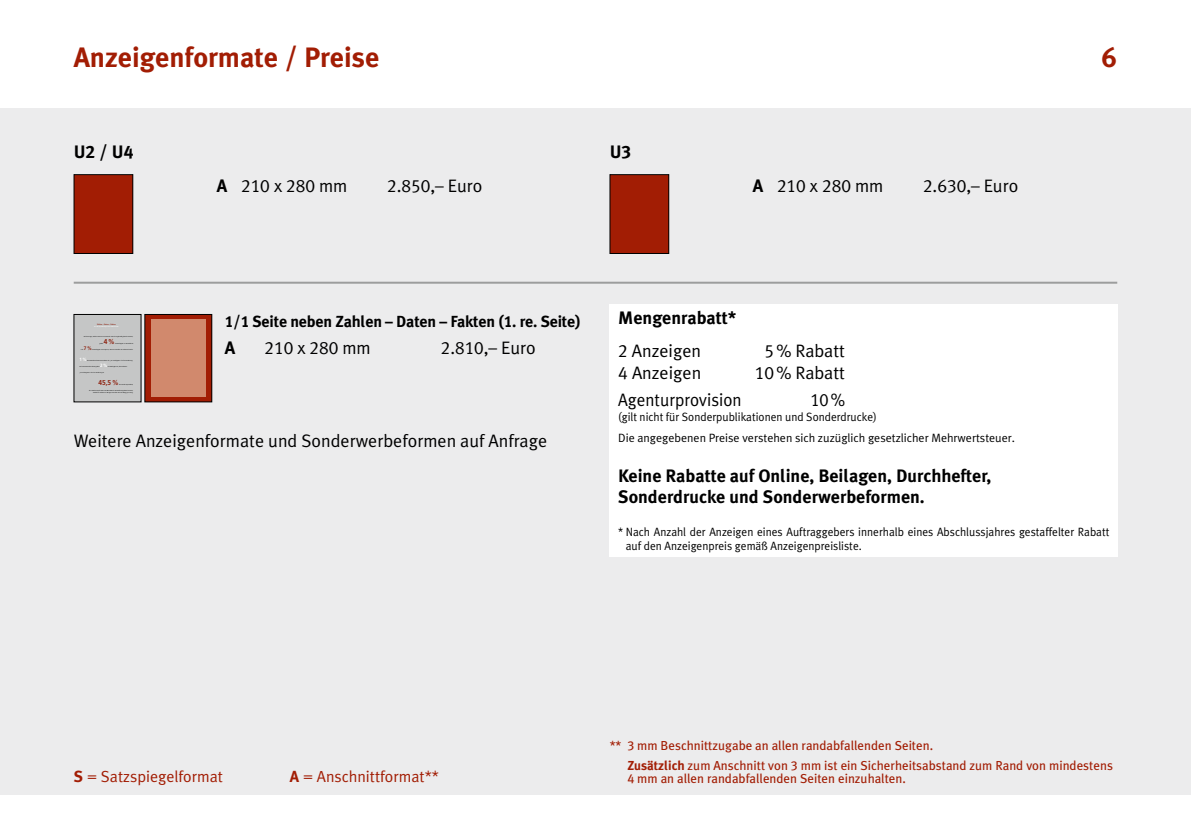
<style>
.page{position:relative;width:1191px;height:840px;background:#fff}
.page>*{position:absolute;margin:0;border:0;box-sizing:border-box;transform-origin:0 0}
.t1{font:700 28px "Meta Plus";color:#a21d04}
.t2{font:18px "Meta Plus Normal";color:#000}
.t3{font:700 18px/21.6px "Meta Plus";color:#000}
.t4{font:18px "Meta Plus Normal Caps";color:#000}
.t5{font:18px "Meta Plus Normal";color:#000;scale:.95 1}
.t6{font:18px "Meta Plus Bold Caps";color:#000}
.t7{font:18px "Meta Plus Normal Caps";color:#000;scale:.95 1}
.t8{font:700 16px "Meta Plus";letter-spacing:-.01em;color:#000}
.t9{font:16px "Meta Plus Normal";color:#a21d04}
.t10{font:13px/20px "Meta Plus";color:#a21d04}
.t11{font:12px/21.6px "Meta Plus Normal";color:#000;scale:.95 1}
.t12{font:700 7px "Frutiger LT Std";color:#8f2412;scale:.93 1}
.t13{font:700 5.2px "Frutiger LT Std";color:#8f2412;scale:.93 1}
.t14{font:700 4.8px "Frutiger LT Std";color:#fff;scale:.93 1}
.t15{font:700 4.6px "Frutiger LT Std";color:#fff;scale:.93 1}
.s1{font-family:"Meta Plus";font-weight:700}
.s2{font-family:"Meta Plus Normal"}
.s3{font-family:"Meta Plus Bold Caps";font-weight:400}
.s4{font-family:"Meta Plus Normal Caps"}
.s5{font-family:"Meta Plus Book Caps"}
.s6{font-weight:700}
</style>
<div class="page">
<div style="left:0;top:108px;width:1191px;height:686px;background:#ececed"></div>
<hr style="left:74px;top:281px;width:1043px;height:2px;background:#9c9d9d">
<div style="left:74px;top:174px;width:59px;height:79px;background:#a21d04"></div>
<div style="left:74px;top:174px;width:59px;height:80px;border:1px solid #000"></div>
<div style="left:610px;top:174px;width:58px;height:79px;background:#a21d04"></div>
<div style="left:609px;top:174px;width:60px;height:80px;border:1px solid #000"></div>
<div style="left:609px;top:303px;width:509px;height:253px;background:#fff"></div>
<div style="left:76px;top:316px;width:63px;height:84px;background:#c5c6c6"></div>
<div style="left:145px;top:314px;width:67px;height:87px;background:#a21d04"></div>
<div style="left:145px;top:314px;width:67px;height:88px;border:1px solid #000"></div>
<div style="left:151px;top:319px;width:54px;height:78px;background:#d1896d"></div>
<h1 class="t1" style="left:74px;top:41px;width:307px">Anzeigenformate / Preise</h1>
<h1 class="t1" style="left:1101px;top:41px;width:17px">6</h1>
<h2 class="t6" style="left:74px;top:141px;width:61px">U2 / U4</h2>
<h2 class="t4" style="left:217px;top:175px;width:132px"><span class="s1">A</span> 210 <span class="s2">x</span> 280 <span class="s2">mm</span></h2>
<h2 class="t4" style="left:387px;top:175px;width:97px">2.850,– <span class="s2">Euro</span></h2>
<h2 class="t6" style="left:609px;top:141px;width:23px">U3</h2>
<h2 class="t4" style="left:753px;top:175px;width:132px"><span class="s1">A</span> 210 <span class="s2">x</span> 280 <span class="s2">mm</span></h2>
<h2 class="t4" style="left:923px;top:175px;width:97px">2.630,– <span class="s2">Euro</span></h2>
<p class="t13" style="left:84px;top:345px;width:10px">7 %</p>
<p class="t15" style="left:80px;top:357px;width:9px">1%</p>
<p class="t12" style="left:104px;top:337px;width:13px">4 %</p>
<p class="t14" style="left:100px;top:362px;width:9px">2%</p>
<p class="t12" style="left:98px;top:378px;width:23px">45,5 %</p>
<h3 class="t8" style="left:225px;top:312px;width:357px"><span class="s3">1/1</span> Seite neben Zahlen – Daten – Fakten (<span class="s3">1</span>. re. Seite)</h3>
<h2 class="t3" style="left:225px;top:337px;width:12px">A</h2>
<h2 class="t4" style="left:264px;top:337px;width:108px">210 <span class="s2">x</span> 280 <span class="s2">mm</span></h2>
<h2 class="t2" style="left:441px;top:337px;width:97px"><span class="s4">2</span>.<span class="s4">810</span>,– Euro</h2>
<h2 class="t2" style="left:74px;top:430px;width:475px">Weitere Anzeigenformate und Sonderwerbeformen auf Anfrage</h2>
<h2 class="t3" style="left:618px;top:307px;width:120px">Mengenrabatt*</h2>
<h2 class="t2" style="left:618px;top:340px;width:84px"><span class="s4">2</span> Anzeigen</h2>
<h2 class="t2" style="left:764px;top:340px;width:82px"><span class="s4">5</span>% Rabatt</h2>
<h2 class="t2" style="left:618px;top:362px;width:84px"><span class="s4">4</span> Anzeigen</h2>
<h2 class="t2" style="left:755px;top:362px;width:92px"><span class="s4">10</span>% Rabatt</h2>
<h2 class="t5" style="left:618px;top:389px;width:131px">Agenturprovision</h2>
<h2 class="t7" style="left:810px;top:389px;width:38px">10<span class="s2">%</span></h2>
<p class="t11" style="left:618px;top:405px;width:419px">(gilt nicht für Sonderpublikationen und Sonderdrucke)<br>Die angegebenen Preise verstehen sich zuzüglich gesetzlicher Mehrwertsteuer.</p>
<h2 class="t3" style="left:618px;top:464px;width:374px">Keine Rabatte auf Online, Beilagen, Durchhefter,<br>Sonderdrucke und Sonderwerbeformen.</h2>
<p class="t11" style="left:626px;top:524px;width:510px;line-height:14.4px;text-indent:-8px">* Nach Anzahl der Anzeigen eines Auftraggebers innerhalb eines Abschlussjahres gestaffelter Rabatt auf den Anzeigenpreis gemäß Anzeigenpreisliste.</p>
<h3 class="t9" style="left:74px;top:766px;width:151px"><span class="s1">S</span> = Satzspiegelformat</h3>
<h3 class="t9" style="left:290px;top:766px;width:151px"><span class="s1">A</span> = Anschnittformat**</h3>
<p class="t10" style="left:627px;top:735px;width:487px;text-indent:-18px">** <span class="s5">3</span> mm Beschnittzugabe an allen randabfallenden Seiten.<br><span class="s6">Zusätzlich</span> zum Anschnitt von <span class="s5">3</span> mm ist ein Sicherheitsabstand zum Rand von mindestens</p>
<p class="t10" style="left:627px;top:768px;width:280px"><span class="s5">4</span> mm an allen randabfallenden Seiten einzuhalten.</p>
</div>
